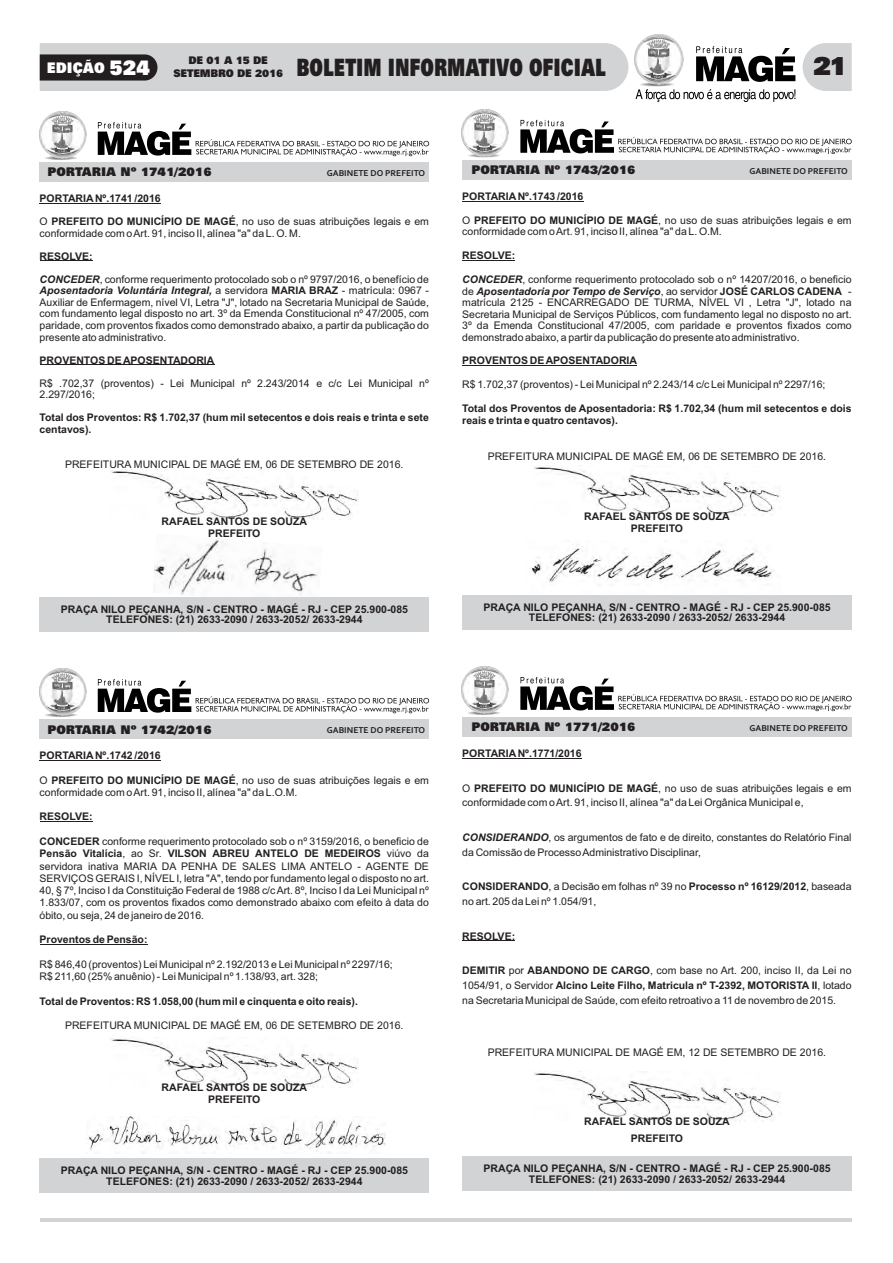
<style>
.page{position:relative;width:893px;height:1263px;background:#fff}
.page>*{position:absolute;margin:0;border:0;box-sizing:border-box;transform-origin:0 0}
.t1{font:900 25.65px "Zurich BT";color:#231f20}
.t2{font:900 24px "Zurich BT";color:#231f20;scale:.71 1}
.t3{font:900 12px "Zurich BT";color:#231f20}
.t4{font:10.5px/11.6px "Arial";color:#231f20}
.t5{font:700 10.5px/10.5px "Arial";color:#231f20;text-align:center}
.t6{font:900 10.5px/12.6px "Zurich BT";letter-spacing:-.02em;color:#231f20;scale:.96 1}
.t7{font:700 9px "Corbel";color:#231f20}
.s1{font-weight:400}
.s2{font-weight:700}
.s3{font-weight:700;font-style:italic}
</style>
<div class="page">
<img style="left:530px;top:544px;width:243px;height:41px">
<img style="left:88px;top:1117px;width:297px;height:36px">
<img style="left:154px;top:538px;width:164px;height:57px">
<img style="left:470px;top:156px;width:28px;height:2px">
<img style="left:462px;top:109px;width:47px;height:47px">
<img style="left:468px;top:713px;width:31px;height:2px">
<img style="left:462px;top:666px;width:47px;height:47px">
<div style="left:462px;top:160px;width:390px;height:20px;background:#d1d3d4"></div>
<div style="left:462px;top:717px;width:390px;height:20px;background:#d1d3d4"></div>
<svg style="left:520px;top:120px;width:332px;height:34px"></svg>
<svg style="left:520px;top:677px;width:332px;height:34px"></svg>
<img style="left:45px;top:158px;width:32px;height:2px">
<img style="left:39px;top:111px;width:47px;height:47px">
<img style="left:45px;top:715px;width:32px;height:2px">
<img style="left:39px;top:668px;width:47px;height:47px">
<div style="left:40px;top:162px;width:389px;height:20px;background:#d1d3d4"></div>
<div style="left:40px;top:719px;width:389px;height:20px;background:#d1d3d4"></div>
<svg style="left:98px;top:122px;width:331px;height:34px"></svg>
<svg style="left:98px;top:679px;width:331px;height:34px"></svg>
<img style="left:534px;top:466px;width:247px;height:49px">
<img style="left:111px;top:470px;width:247px;height:49px">
<img style="left:534px;top:1072px;width:247px;height:49px">
<img style="left:111px;top:1038px;width:247px;height:49px">
<hr style="left:462px;top:201px;width:121px;height:1px;background:#231f20">
<hr style="left:462px;top:260px;width:53px;height:1px;background:#231f20">
<hr style="left:462px;top:365px;width:175px;height:1px;background:#231f20">
<hr style="left:462px;top:758px;width:120px;height:1px;background:#231f20">
<hr style="left:462px;top:940px;width:53px;height:1px;background:#231f20">
<hr style="left:40px;top:760px;width:121px;height:1px;background:#231f20">
<hr style="left:40px;top:821px;width:53px;height:1px;background:#231f20">
<hr style="left:40px;top:944px;width:108px;height:1px;background:#231f20">
<div style="left:462px;top:595px;width:389px;height:34px;background:#d1d3d4"></div>
<div style="left:39px;top:597px;width:390px;height:34px;background:#d1d3d4"></div>
<div style="left:462px;top:1156px;width:389px;height:34px;background:#d1d3d4"></div>
<div style="left:39px;top:1158px;width:390px;height:35px;background:#d1d3d4"></div>
<hr style="left:40px;top:203px;width:121px;height:1px;background:#231f20">
<hr style="left:40px;top:261px;width:53px;height:1px;background:#231f20">
<hr style="left:40px;top:365px;width:174px;height:1px;background:#231f20">
<hr style="left:40px;top:1218px;width:812px;height:4px;background:#d1d3d4">
<svg style="left:803px;top:43px;width:49px;height:48px;background:#d5d7d8"></svg>
<img style="left:642px;top:85px;width:30px;height:2px">
<svg style="left:635px;top:89px;width:160px;height:13px"></svg>
<svg style="left:696px;top:46px;width:99px;height:36px"></svg>
<img style="left:634px;top:35px;width:50px;height:50px">
<svg style="left:40px;top:43px;width:588px;height:48px;background:#bebfc0"></svg>
<p class="t6" style="left:47px;top:55px;width:248px;text-indent:142px">DE 01 A 15 DE<br><sup>EDIÇÃO</sup> <sup>524</sup> SETEMBRO DE 2016</p>
<h2 class="t2" style="left:296px;top:58px;width:437px">BOLETIM INFORMATIVO OFICIAL</h2>
<h1 class="t1" style="left:813px;top:55px;width:35px">21</h1>
<p class="t3" style="left:47px;top:167px;width:166px">PORTARIA Nº 1741/2016</p>
<p class="t3" style="left:471px;top:165px;width:166px">PORTARIA Nº 1743/2016</p>
<p class="t7" style="left:327px;top:169px;width:100px">GABINETE DO PREFEITO</p>
<p class="t7" style="left:749px;top:167px;width:100px">GABINETE DO PREFEITO</p>
<p class="t5" style="left:40px;top:188px;width:391px;line-height:23.1px;text-align:left">PORTARIA Nº.1741 /2016<br><span class="s1">O</span> PREFEITO DO MUNICÍPIO DE MAGÉ<span class="s1">, no uso de suas atribuições legais e em</span></p>
<p class="t4" style="left:40px;top:228px;width:263px">conformidade com o Art. 91, inciso II, alínea "a" da L. O. M.</p>
<p class="t4" style="left:40px;top:245px;width:391px;line-height:23.1px"><span class="s2">RESOLVE:<br></span><span class="s3">CONCEDER</span>, conforme requerimento protocolado sob o nº 9797/2016, o benefício de</p>
<p class="t4" style="left:40px;top:286px;width:391px;text-align:justify"><span class="s3">Aposentadoria Voluntária Integral,</span> a servidora <span class="s2">MARIA BRAZ</span> - matrícula: 0967 - Auxiliar de Enfermagem, nível VI, Letra "J", lotado na Secretaria Municipal de Saúde, com fundamento legal disposto no art. 3º da Emenda Constitucional nº 47/2005, com paridade, com proventos fixados como demonstrado abaixo, a partir da publicação do presente ato administrativo.</p>
<p class="t5" style="left:40px;top:356px;width:176px">PROVENTOS DE APOSENTADORIA</p>
<p class="t4" style="left:40px;top:378px;width:391px">R$ .702,37 (proventos) - Lei Municipal nº 2.243/2014 e c/c Lei Municipal nº<br>2.297/2016;</p>
<p class="t5" style="left:40px;top:413px;width:391px;line-height:11.6px;text-align:left">Total dos Proventos: R$ 1.702,37 (hum mil setecentos e dois reais e trinta e sete centavos).</p>
<p class="t4" style="left:65px;top:459px;width:340px">PREFEITURA MUNICIPAL DE MAGÉ EM, 06 DE SETEMBRO DE 2016.</p>
<p class="t5" style="left:462px;top:192px;width:123px">PORTARIA Nº.1743 /2016</p>
<p class="t4" style="left:462px;top:215px;width:391px">O <span class="s2">PREFEITO DO MUNICÍPIO DE MAGÉ</span>, no uso de suas atribuições legais e em conformidade com o Art. 91, inciso II, alínea "a" da L. O.M.</p>
<p class="t5" style="left:462px;top:251px;width:54px">RESOLVE:</p>
<p class="t4" style="left:462px;top:275px;width:391px;text-align:justify"><span class="s3">CONCEDER</span>, conforme requerimento protocolado sob o nº 14207/2016, o beneficio de <span class="s3">Aposentadoria por Tempo de Serviço</span>, ao servidor <span class="s2">JOSÉ CARLOS CADENA</span> - matrícula 2125 - ENCARREGADO DE TURMA, NÍVEL VI , Letra "J", lotado na Secretaria Municipal de Serviços Públicos, com fundamento legal no disposto no art.<br>3º da Emenda Constitucional 47/2005, com paridade e proventos fixados como demonstrado abaixo, a partir da publicação do presente ato administrativo.</p>
<p class="t5" style="left:462px;top:356px;width:176px">PROVENTOS DE APOSENTADORIA</p>
<p class="t4" style="left:462px;top:380px;width:365px">R$ 1.702,37 (proventos) - Lei Municipal nº 2.243/14 c/c Lei Municipal nº 2297/16;</p>
<p class="t5" style="left:462px;top:404px;width:391px;line-height:11.6px;text-align:left">Total dos Proventos de Aposentadoria: R$ 1.702,34 (hum mil setecentos e dois reais e trinta e quatro centavos).</p>
<p class="t4" style="left:488px;top:451px;width:340px">PREFEITURA MUNICIPAL DE MAGÉ EM, 06 DE SETEMBRO DE 2016.</p>
<p class="t5" style="left:162px;top:517px;width:147px;line-height:11.6px">RAFAEL SANTOS DE SOUZA<br>PREFEITO</p>
<p class="t5" style="left:584px;top:511px;width:147px;line-height:12px">RAFAEL SANTOS DE SOUZA<br>PREFEITO</p>
<p class="t5" style="left:61px;top:605px;width:349px">PRAÇA NILO PEÇANHA, S/N - CENTRO - MAGÉ - RJ - CEP 25.900-085<br>TELEFONES: (21) 2633-2090 / 2633-2052/ 2633-2944</p>
<p class="t5" style="left:483px;top:603px;width:349px">PRAÇA NILO PEÇANHA, S/N - CENTRO - MAGÉ - RJ - CEP 25.900-085<br>TELEFONES: (21) 2633-2090 / 2633-2052/ 2633-2944</p>
<p class="t3" style="left:47px;top:724px;width:166px">PORTARIA Nº 1742/2016</p>
<p class="t3" style="left:471px;top:722px;width:166px">PORTARIA Nº 1771/2016</p>
<p class="t7" style="left:327px;top:726px;width:100px">GABINETE DO PREFEITO</p>
<p class="t7" style="left:749px;top:724px;width:100px">GABINETE DO PREFEITO</p>
<p class="t5" style="left:40px;top:751px;width:123px">PORTARIA Nº.1742 /2016</p>
<p class="t4" style="left:40px;top:775px;width:391px;line-height:12.3px">O <span class="s2">PREFEITO DO MUNICÍPIO DE MAGÉ</span>, no uso de suas atribuições legais e em conformidade com o Art. 91, inciso II, alínea "a" da L.O.M.</p>
<p class="t5" style="left:40px;top:812px;width:54px">RESOLVE:</p>
<p class="t4" style="left:40px;top:836px;width:391px;line-height:12.3px;text-align:justify"><span class="s2">CONCEDER</span> conforme requerimento protocolado sob o nº 3159/2016, o beneficio de <span class="s2">Pensão Vitalícia</span>, ao Sr. <span class="s2">VILSON ABREU ANTELO DE MEDEIROS</span> viúvo da servidora inativa MARIA DA PENHA DE SALES LIMA ANTELO - AGENTE DE SERVIÇOS GERAIS I, NÍVEL I, letra "A", tendo por fundamento legal o disposto no art.<br>40, § 7º, Inciso I da Constituição Federal de 1988 c/c Art. 8º, Inciso I da Lei Municipal nº 1.833/07, com os proventos fixados como demonstrado abaixo com efeito à data do óbito, ou seja, 24 de janeiro de 2016.</p>
<p class="t5" style="left:40px;top:935px;width:109px">Proventos de Pensão:</p>
<p class="t4" style="left:40px;top:959px;width:355px;line-height:12.3px">R$ 846,40 (proventos) Lei Municipal nº 2.192/2013 e Lei Municipal nº 2297/16;<br>R$ 211,60 (25% anuênio) - Lei Municipal nº 1.138/93, art. 328;</p>
<p class="t5" style="left:40px;top:997px;width:320px">Total de Proventos: RS 1.058,00 (hum mil e cinquenta e oito reais).</p>
<p class="t4" style="left:65px;top:1021px;width:340px">PREFEITURA MUNICIPAL DE MAGÉ EM, 06 DE SETEMBRO DE 2016.</p>
<p class="t5" style="left:162px;top:1082px;width:147px;line-height:12.3px">RAFAEL SANTOS DE SOUZA<br>PREFEITO</p>
<p class="t5" style="left:61px;top:1166px;width:349px">PRAÇA NILO PEÇANHA, S/N - CENTRO - MAGÉ - RJ - CEP 25.900-085<br>TELEFONES: (21) 2633-2090 / 2633-2052/ 2633-2944</p>
<p class="t5" style="left:462px;top:749px;width:121px">PORTARIA Nº.1771/2016</p>
<p class="t4" style="left:462px;top:781px;width:391px;line-height:14.7px">O <span class="s2">PREFEITO DO MUNICÍPIO DE MAGÉ</span>, no uso de suas atribuições legais e em conformidade com o Art. 91, inciso II, alínea "a" da Lei Orgânica Municipal e,</p>
<p class="t4" style="left:462px;top:831px;width:391px;line-height:14.7px"><span class="s3">CONSIDERANDO</span>, os argumentos de fato e de direito, constantes do Relatório Final da Comissão de Processo Administrativo Disciplinar,</p>
<p class="t4" style="left:462px;top:880px;width:391px;line-height:14.7px"><span class="s2">CONSIDERANDO</span>, a Decisão em folhas nº 39 no <span class="s2">Processo nº 16129/2012</span>, baseada no art. 205 da Lei nº 1.054/91,</p>
<p class="t5" style="left:462px;top:932px;width:54px">RESOLVE:</p>
<p class="t4" style="left:462px;top:964px;width:391px;line-height:14.7px;text-align:justify"><span class="s2">DEMITIR</span> por <span class="s2">ABANDONO DE CARGO</span>, com base no Art. 200, inciso II, da Lei no 1054/91, o Servidor <span class="s2">Alcino Leite Filho, Matricula nº T-2392, MOTORISTA II</span>, lotado na Secretaria Municipal de Saúde, com efeito retroativo a 11 de novembro de 2015.</p>
<p class="t4" style="left:488px;top:1047px;width:340px">PREFEITURA MUNICIPAL DE MAGÉ EM, 12 DE SETEMBRO DE 2016.</p>
<p class="t5" style="left:584px;top:1113px;width:147px;line-height:17.2px">RAFAEL SANTOS DE SOUZA<br>PREFEITO</p>
<p class="t5" style="left:483px;top:1164px;width:349px">PRAÇA NILO PEÇANHA, S/N - CENTRO - MAGÉ - RJ - CEP 25.900-085<br>TELEFONES: (21) 2633-2090 / 2633-2052/ 2633-2944</p>
</div>
